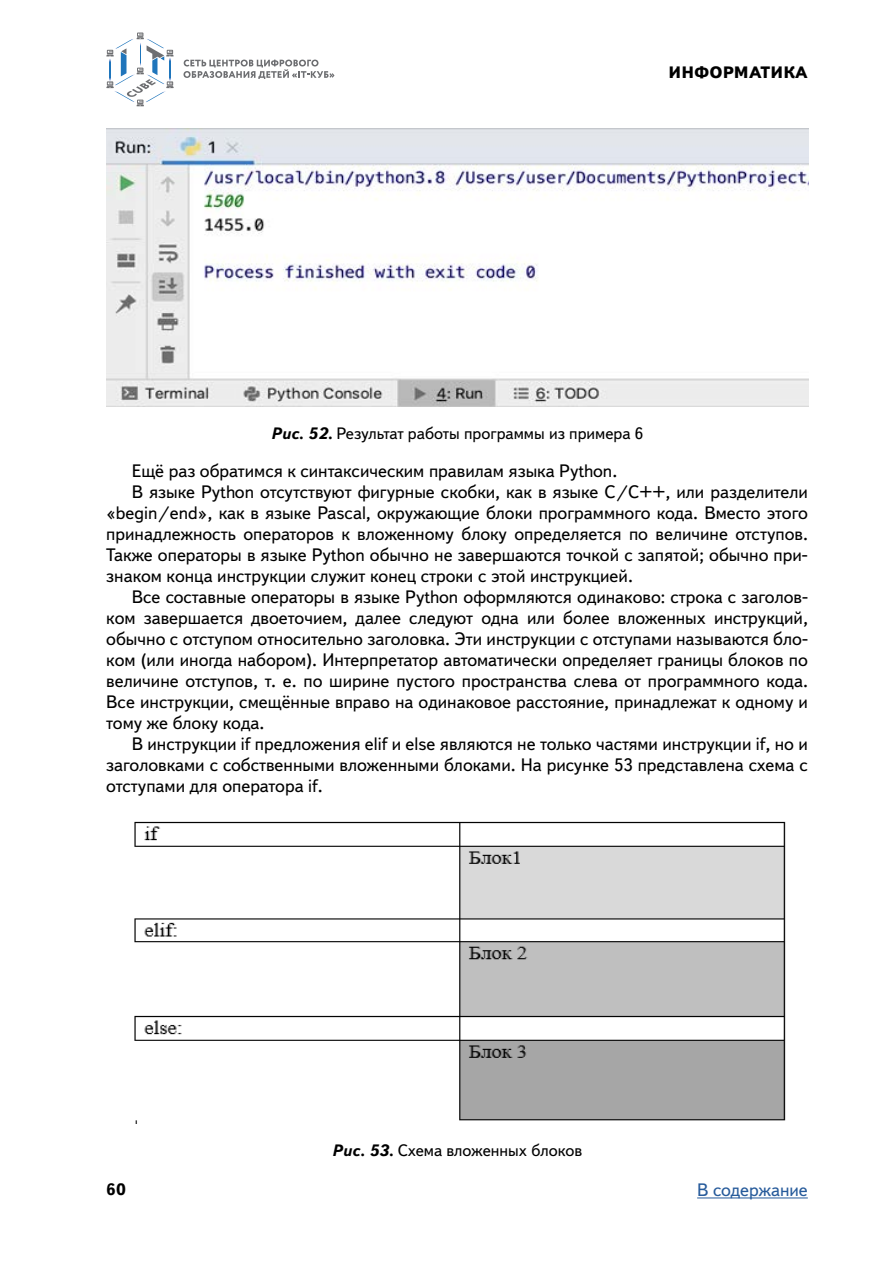
<style>
.page{position:relative;width:893px;height:1263px;background:#fff}
.page>*{position:absolute;margin:0;border:0;box-sizing:border-box;transform-origin:0 0}
.t1{font:18px "Textbook New";color:#000}
.t2{font:18px "Textbook New";color:#275b9b}
.t3{font:16.5px "Textbook New";color:#000}
.t4{font:800 16.5px "Textbook New";letter-spacing:.01em;color:#000}
.t5{font:700 16.5px "Textbook New";color:#000}
.s1{font-weight:700;font-style:italic}
</style>
<div class="page">
<hr style="left:697px;top:1197px;width:111px;height:1px;background:#275b9b">
<svg style="left:106px;top:33px;width:68px;height:73px"></svg>
<svg style="left:183px;top:60px;width:151px;height:19px"></svg>
<img style="left:107px;top:129px;width:702px;height:278px">
<img style="left:134px;top:821px;width:652px;height:303px">
<p class="t4" style="left:668px;top:62px;width:141px">ИНФОРМАТИКА</p>
<p class="t3" style="left:271px;top:423px;width:374px"><span class="s1">Рис. 52.</span> Результат работы программы из примера 6</p>
<p class="t1" style="left:132px;top:460px;width:485px">Ещё раз обратимся к синтаксическим правилам языка Python.</p>
<p class="t1" style="left:132px;top:481px;width:678px">В языке Python отсутствуют фигурные скобки, как в языке С/С++, или разделители</p>
<p class="t1" style="left:106px;top:502px;width:703px">«begin/end», как в языке Pascal, окружающие блоки программного кода. Вместо этого</p>
<p class="t1" style="left:106px;top:523px;width:701px">принадлежность операторов к вложенному блоку определяется по величине отступов.</p>
<p class="t1" style="left:106px;top:544px;width:703px">Также операторы в языке Python обычно не завершаются точкой с запятой; обычно при-</p>
<p class="t1" style="left:106px;top:565px;width:526px">знаком конца инструкции служит конец строки с этой инструкцией.</p>
<p class="t1" style="left:132px;top:586px;width:678px">Все составные операторы в языке Python оформляются одинаково: строка с заголов-</p>
<p class="t1" style="left:106px;top:607px;width:703px">ком завершается двоеточием, далее следуют одна или более вложенных инструкций,</p>
<p class="t1" style="left:106px;top:628px;width:703px">обычно с отступом относительно заголовка. Эти инструкции с отступами называются бло-</p>
<p class="t1" style="left:106px;top:649px;width:703px">ком (или иногда набором). Интерпретатор автоматически определяет границы блоков по</p>
<p class="t1" style="left:106px;top:670px;width:701px">величине отступов, т. е. по ширине пустого пространства слева от программного кода.</p>
<p class="t1" style="left:106px;top:691px;width:703px">Все инструкции, смещённые вправо на одинаковое расстояние, принадлежат к одному и</p>
<p class="t1" style="left:106px;top:712px;width:157px">тому же блоку кода.</p>
<p class="t1" style="left:132px;top:733px;width:678px">В инструкции if предложения elif и else являются не только частями инструкции if, но и</p>
<p class="t1" style="left:106px;top:754px;width:703px">заголовками с собственными вложенными блоками. На рисунке 53 представлена схема с</p>
<p class="t1" style="left:106px;top:775px;width:216px">отступами для оператора if.</p>
<p class="t5" style="left:106px;top:1179px;width:21px">60</p>
<p class="t3" style="left:332px;top:1140px;width:252px"><span class="s1">Рис. 53.</span> Схема вложенных блоков</p>
<p class="t2" style="left:697px;top:1179px;width:112px">В содержание</p>
</div>
